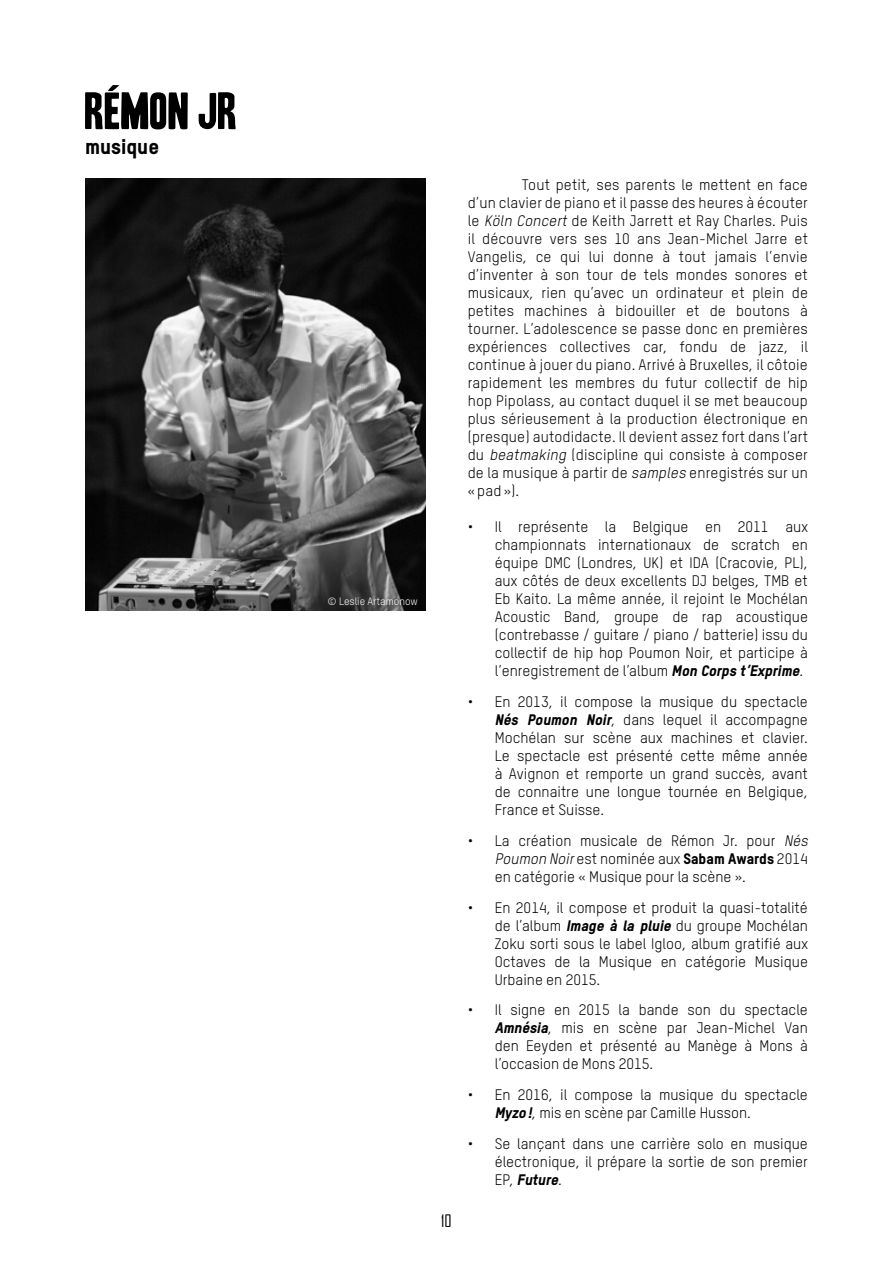
<style>
.page{position:relative;width:893px;height:1263px;background:#fff}
.page>*{position:absolute;margin:0;border:0;box-sizing:border-box;transform-origin:0 0}
.t1{font:800 21px "TSTAR";color:#000}
.t2{font:16.5px "Agency FB";color:#000}
.t3{font:15px/18px "TSTAR";color:#000;text-align:justify}
.t4{font:10.5px "TSTAR";color:#fff}
.s1{font-style:italic}
.s2{font-weight:800;font-style:italic}
.s3{font-weight:800}
</style>
<div class="page">
<img style="left:85px;top:179px;width:340px;height:432px">
<svg style="left:85px;top:85px;width:151px;height:44px"></svg>
<h1 class="t1" style="left:85px;top:133px;width:76px">musique</h1>
<p class="t4" style="left:327px;top:595px;width:92px">© Leslie Artamonow</p>
<p class="t2" style="left:441px;top:1210px;width:12px">10</p>
<p class="t3" style="left:468px;top:176px;width:342px;text-indent:54px">Tout petit, ses parents le mettent en face d’un clavier de piano et il passe des heures à écouter le <span class="s1">Köln Concert</span> de Keith Jarrett et Ray Charles. Puis il découvre vers ses 10 ans Jean-Michel Jarre et Vangelis, ce qui lui donne à tout jamais l’envie d’inventer à son tour de tels mondes sonores et musicaux, rien qu’avec un ordinateur et plein de petites machines à bidouiller et de boutons à tourner. L’adolescence se passe donc en premières expériences collectives car, fondu de jazz, il continue à jouer du piano. Arrivé à Bruxelles, il côtoie rapidement les membres du futur collectif de hip hop Pipolass, au contact duquel il se met beaucoup plus sérieusement à la production électronique en (presque) autodidacte. Il devient assez fort dans l’art du <span class="s1">beatmaking</span> (discipline qui consiste à composer de la musique à partir de <span class="s1">samples</span> enregistrés sur un « pad »).</p>
<p class="t3" style="left:495px;top:518px;width:315px;text-indent:-27px">• Il représente la Belgique en 2011 aux championnats internationaux de scratch en équipe DMC (Londres, UK) et IDA (Cracovie, PL), aux côtés de deux excellents DJ belges, TMB et Eb Kaito. La même année, il rejoint le Mochélan Acoustic Band, groupe de rap acoustique (contrebasse / guitare / piano / batterie) issu du collectif de hip hop Poumon Noir, et participe à l’enregistrement de l’album <span class="s2">Mon Corps t’Exprime</span>.</p>
<p class="t3" style="left:495px;top:693px;width:315px;text-indent:-27px">• En 2013, il compose la musique du spectacle <span class="s2">Nés Poumon Noir</span>, dans lequel il accompagne Mochélan sur scène aux machines et clavier.<br>Le spectacle est présenté cette même année à Avignon et remporte un grand succès, avant de connaitre une longue tournée en Belgique, France et Suisse.</p>
<p class="t3" style="left:495px;top:831px;width:318px;text-align:left;text-indent:-27px">• La création musicale de Rémon Jr. pour <span class="s1">Nés<br>Poumon Noir</span>est nominée aux <span class="s3">Sabam Awards</span> 2014 en catégorie « Musique pour la scène ».</p>
<p class="t3" style="left:495px;top:898px;width:315px;text-indent:-27px">• En 2014, il compose et produit la quasi-totalité de l’album <span class="s2">Image à la pluie</span> du groupe Mochélan Zoku sorti sous le label Igloo, album gratifié aux Octaves de la Musique en catégorie Musique Urbaine en 2015.</p>
<p class="t3" style="left:495px;top:1001px;width:315px;text-indent:-27px">• Il signe en 2015 la bande son du spectacle <span class="s2">Amnésia</span>, mis en scène par Jean-Michel Van den Eeyden et présenté au Manège à Mons à l’occasion de Mons 2015.</p>
<p class="t3" style="left:495px;top:1086px;width:315px;text-indent:-27px">• En 2016, il compose la musique du spectacle<br><span class="s2">Myzo!</span>, mis en scène par Camille Husson.</p>
<p class="t3" style="left:495px;top:1134px;width:315px;text-indent:-27px">• Se lançant dans une carrière solo en musique électronique, il prépare la sortie de son premier E P, <span class="s2">Future</span>.</p>
</div>
